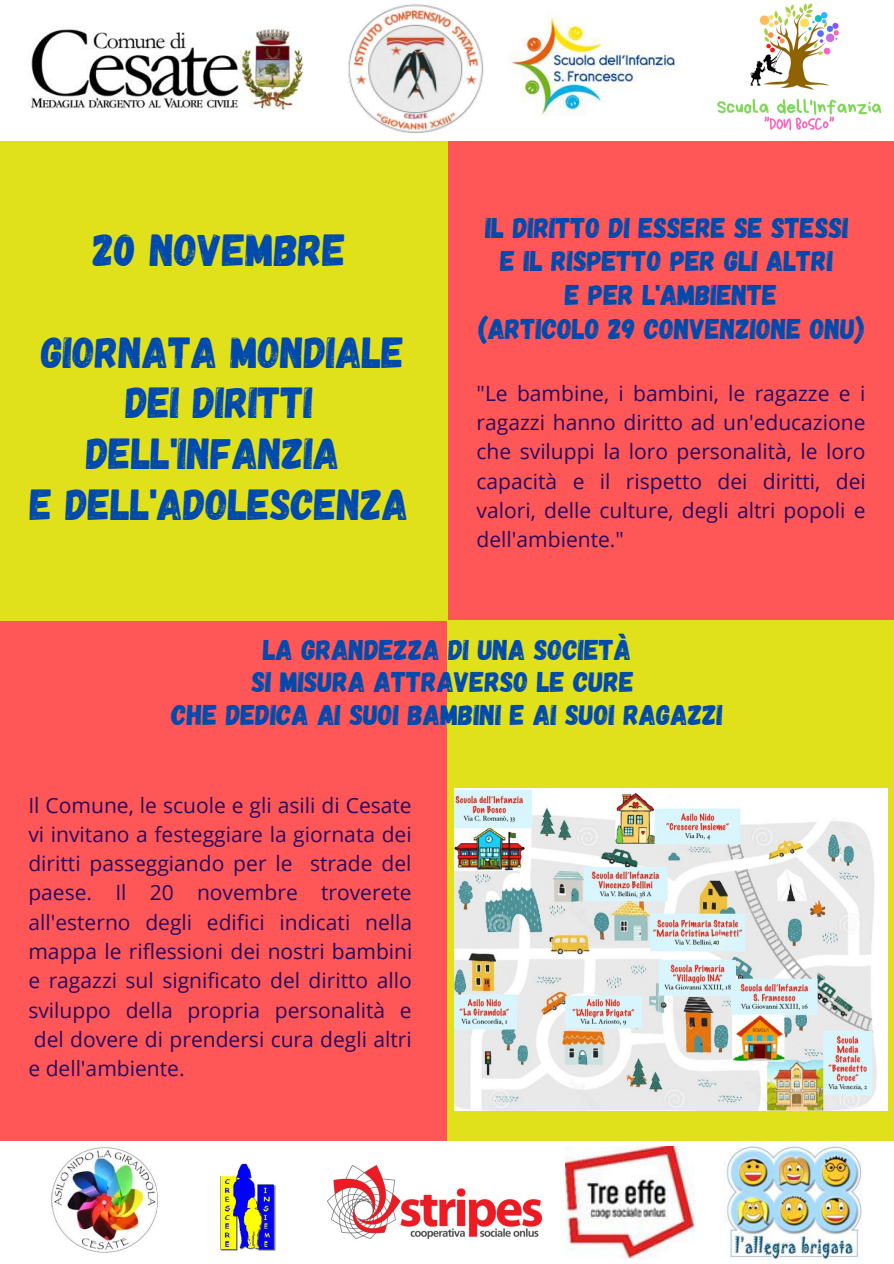
<style>
.page{position:relative;width:894px;height:1264px;background:#fff}
.page>*{position:absolute;margin:0;border:0;box-sizing:border-box;transform-origin:0 0}
.t1{font:44.85px "Gagalin";color:#004aad}
.t2{font:43.35px/50.7px "Gagalin";color:#004aad;text-align:center}
.t3{font:28.5px/33.8px "Gagalin";color:#004aad;text-align:center}
.t4{font:21px/29.2px "Open Sans";color:#2a0a5e;text-align:justify}
</style>
<div class="page">
<div style="left:0;top:0;width:893px;height:1263px;background:#ff5757"></div>
<div style="left:0;top:141px;width:447px;height:479px;background:#e0e11b"></div>
<div style="left:0;top:0;width:893px;height:141px;background:#fff"></div>
<div style="left:0;top:1141px;width:893px;height:122px;background:#fff"></div>
<div style="left:447px;top:620px;width:446px;height:521px;background:#e0e11b"></div>
<img style="left:218px;top:1162px;width:58px;height:89px">
<img style="left:51px;top:1147px;width:106px;height:105px">
<img style="left:31px;top:26px;width:272px;height:84px">
<img style="left:724px;top:1145px;width:138px;height:115px">
<img style="left:565px;top:1146px;width:129px;height:112px">
<img style="left:509px;top:16px;width:167px;height:99px">
<img style="left:348px;top:4px;width:136px;height:129px">
<img style="left:454px;top:788px;width:433px;height:322px">
<img style="left:717px;top:3px;width:165px;height:128px">
<img style="left:327px;top:1165px;width:214px;height:73px">
<h1 class="t1" style="left:93px;top:221px;width:254px">20 NOVEMBRE</h1>
<h2 class="t2" style="left:30px;top:325px;width:380px">GIORNATA MONDIALE<br>DEI DIRITTI<br>DELL'INFANZIA<br>E DELL'ADOLESCENZA</h2>
<h3 class="t3" style="left:477px;top:209px;width:388px">IL DIRITTO DI ESSERE SE STESSI<br>E IL RISPETTO PER GLI ALTRI<br>E PER L'AMBIENTE<br>(ARTICOLO 29 CONVENZIONE ONU)</h3>
<p class="t4" style="left:476px;top:378px;width:390px">"Le bambine, i bambini, le ragazze e i ragazzi hanno diritto ad un'educazione che sviluppi la loro personalità, le loro capacità e il rispetto dei diritti, dei valori, delle culture, degli altri popoli e dell'ambiente."</p>
<h3 class="t3" style="left:171px;top:632px;width:553px;line-height:32.7px">LA GRANDEZZA DI UNA SOCIETÀ<br>SI MISURA ATTRAVERSO LE CURE<br>CHE DEDICA AI SUOI BAMBINI E AI SUOI RAGAZZI</h3>
<p class="t4" style="left:28px;top:789px;width:385px">Il Comune, le scuole e gli asili di Cesate vi invitano a festeggiare la giornata dei diritti passeggiando per le strade del paese. Il 20 novembre troverete all'esterno degli edifici indicati nella mappa le riflessioni dei nostri bambini e ragazzi sul significato del diritto allo sviluppo della propria personalità e del dovere di prendersi cura degli altri e dell'ambiente.</p>
</div>
